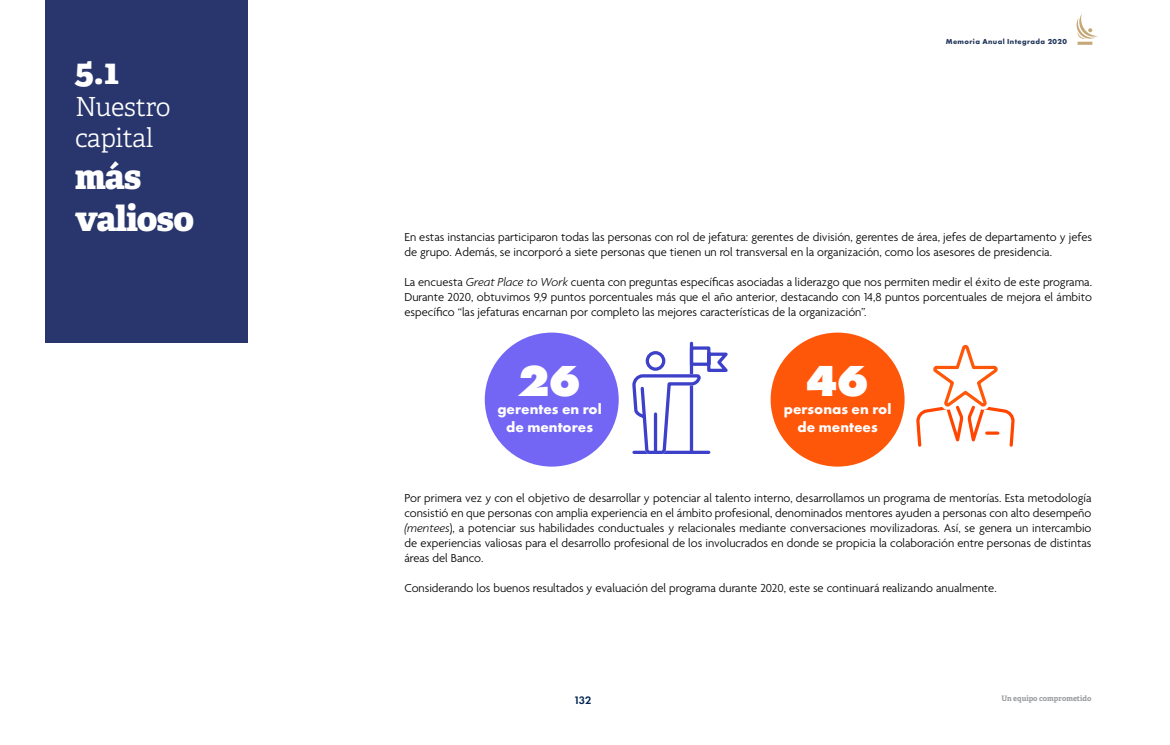
<style>
.page{position:relative;width:1170px;height:745px;background:#fff}
.page>*{position:absolute;margin:0;border:0;box-sizing:border-box;transform-origin:0 0}
.t1{font:800 45px "Futura PT";color:#fff}
.t2{font:800 35px/42px "Adelle";letter-spacing:-.02em;color:#fff}
.t3{font:300 26.25px/31.5px "Adelle";letter-spacing:-.02em;color:#fff}
.t4{font:700 15px/18px "Futura PT";color:#fff;text-align:center}
.t5{font:300 12.5px/15px "Agenda";color:#000;text-align:justify}
.t6{font:600 11.25px "Futura PT";color:#002554}
.t7{font:700 7.5px "Futura PT";letter-spacing:.05em;color:#21365b}
.t8{font:700 7.5px "Adelle";letter-spacing:-.005em;color:#989b9d}
.s1{font-style:italic}
</style>
<div class="page">
<svg style="left:1076px;top:14px;width:21px;height:31px"></svg>
<div style="left:770px;top:332px;width:134px;height:134px;background:#ff570a;border-radius:50%"></div>
<div style="left:484px;top:332px;width:134px;height:134px;background:#7366f5;border-radius:50%"></div>
<div style="left:45px;top:0;width:203px;height:342px;background:#29366d"></div>
<svg style="left:632px;top:344px;width:96px;height:110px"></svg>
<svg style="left:916px;top:344px;width:99px;height:103px"></svg>
<h2 class="t2" style="left:75px;top:51px;width:46px">5.1</h2>
<h3 class="t3" style="left:75px;top:91px;width:97px">Nuestro capital</h3>
<h2 class="t2" style="left:75px;top:156px;width:121px">más valioso</h2>
<p class="t7" style="left:945px;top:37px;width:123px">Memoria Anual Integrada 2020</p>
<p class="t5" style="left:404px;top:230px;width:689px">En estas instancias participaron todas las personas con rol de jefatura: gerentes de división, gerentes de área, jefes de departamento y jefes de grupo. Además, se incorporó a siete personas que tienen un rol transversal en la organización, como los asesores de presidencia.</p>
<p class="t5" style="left:404px;top:275px;width:689px">La encuesta <span class="s1">Great Place to Work</span> cuenta con preguntas específicas asociadas a liderazgo que nos permiten medir el éxito de este programa.<br>Durante 2020, obtuvimos 9,9 puntos porcentuales más que el año anterior, destacando con 14,8 puntos porcentuales de mejora el ámbito específico “las jefaturas encarnan por completo las mejores características de la organización”.</p>
<h1 class="t1" style="left:517px;top:351px;width:65px">26</h1>
<p class="t4" style="left:497px;top:399px;width:106px">gerentes en rol de mentores</p>
<h1 class="t1" style="left:805px;top:352px;width:65px">46</h1>
<p class="t4" style="left:783px;top:399px;width:109px">personas en rol de mentees</p>
<p class="t5" style="left:404px;top:491px;width:688px">Por primera vez y con el objetivo de desarrollar y potenciar al talento interno, desarrollamos un programa de mentorías. Esta metodología consistió en que personas con amplia experiencia en el ámbito profesional, denominados mentores ayuden a personas con alto desempeño <span class="s1">(mentees</span>), a potenciar sus habilidades conductuales y relacionales mediante conversaciones movilizadoras. Así, se genera un intercambio de experiencias valiosas para el desarrollo profesional de los involucrados en donde se propicia la colaboración entre personas de distintas áreas del Banco.</p>
<p class="t5" style="left:404px;top:581px;width:593px">Considerando los buenos resultados y evaluación del programa durante 2020, este se continuará realizando anualmente.</p>
<p class="t6" style="left:574px;top:692px;width:19px">132</p>
<p class="t8" style="left:1001px;top:693px;width:92px">Un equipo comprometido</p>
</div>
